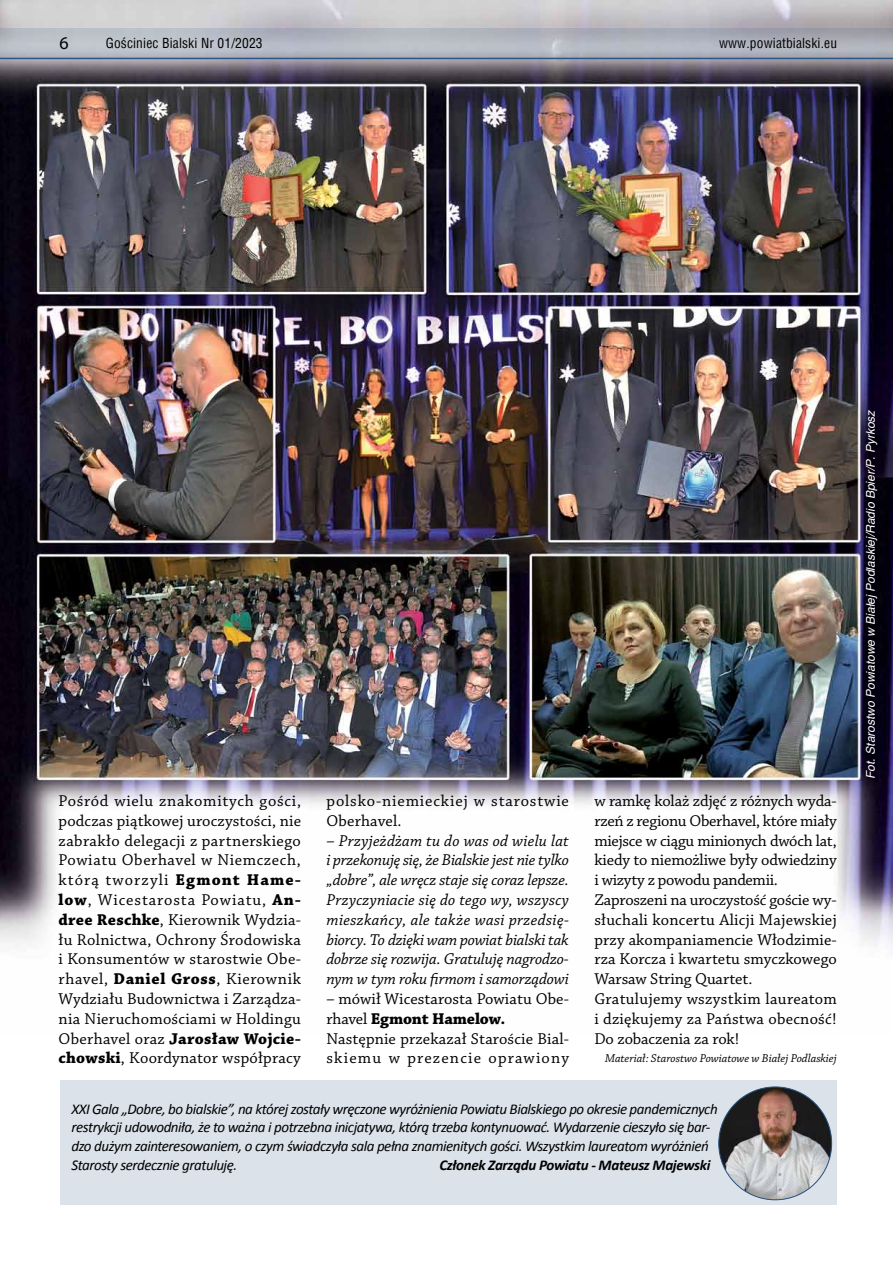
<style>
.page{position:relative;width:893px;height:1263px;background:#fff}
.page>*{position:absolute;margin:0;border:0;box-sizing:border-box;transform-origin:0 0}
.t1{font:18px "Myriad Pro";color:#000}
.t2{font:16.5px/19.8px "Chaparral Pro";letter-spacing:.005em;color:#000}
.t3{font:italic 16.5px/19.8px "Chaparral Pro";letter-spacing:-.01em;color:#000;text-align:justify}
.t4{font:16.5px/19.8px "Chaparral Pro";letter-spacing:.05em;color:#000}
.t5{font:italic 15px/18.8px "Calibri";letter-spacing:-.03em;color:#000}
.t6{font:italic 700 15px "Calibri";letter-spacing:-.02em;color:#000}
.t7{font:condensed 13.5px "Helvetica";letter-spacing:.01em;color:#000}
.t8{font:italic 12px "Helvetica";color:#fff}
.t9{font:italic 12px "Chaparral Pro";letter-spacing:-.005em;color:#000}
.s1{font-weight:700}
.s2{font-style:italic}
</style>
<div class="page">
<img style="left:0;top:0;width:893px;height:947px">
<svg style="left:0;top:28px;width:893px;height:30px;background:#b0b5bf"></svg>
<hr style="left:0;top:58px;width:893px;height:1px;background:#2d5683">
<div style="left:60px;top:1081px;width:777px;height:124px;background:#dbe2ea"></div>
<img style="left:719px;top:1087px;width:113px;height:113px;border-radius:56px">
<p class="t1" style="left:60px;top:31px;width:11px">6</p>
<p class="t7" style="left:106px;top:35px;width:158px">Gościniec Bialski Nr 01/2023</p>
<p class="t7" style="left:719px;top:35px;width:120px">www.powiatbialski.eu</p>
<p class="t2" style="left:59px;top:791px;width:244px;text-align:justify">Pośród wielu znakomitych gości, podczas piątkowej uroczystości, nie zabrakło delegacji z partnerskiego Powiatu Oberhavel w Niemczech, którą tworzyli <span class="s1">Egmont Hame&shy;low</span>, Wicestarosta Powiatu, <span class="s1">An&shy;dree Reschke</span>, Kierownik Wydzia&shy;łu Rolnictwa, Ochrony Środowiska i Konsumentów w starostwie Obe&shy;rhavel, <span class="s1">Daniel Gross</span>, Kierownik Wydziału Budownictwa i Zarządza&shy;nia Nieruchomościami w Holdingu Oberhavel oraz <span class="s1">Jarosław Wojcie&shy;chowski</span>, Koordynator współpracy</p>
<p class="t4" style="left:326px;top:791px;width:244px">polsko-niemieckiej w starostwie<br>Oberhavel.</p>
<p class="t2" style="left:594px;top:791px;width:244px">w ramkę kolaż zdjęć z różnych wyda&shy;rzeń z regionu Oberhavel, które miały miejsce w ciągu minionych dwóch lat, kiedy to niemożliwe były odwiedziny i wizyty z powodu pandemii.<br>Zaproszeni na uroczystość goście wy&shy;słuchali koncertu Alicji Majewskiej przy akompaniamencie Włodzimie&shy;rza Korcza i kwartetu smyczkowego Warsaw String Quartet.<br>Gratulujemy wszystkim laureatom i dziękujemy za Państwa obecność!<br>Do zobaczenia za rok!</p>
<p class="t9" style="left:605px;top:1052px;width:233px">Materiał: Starostwo Powiatowe w Białej Podlaskiej</p>
<p class="t5" style="left:71px;top:1098px;width:648px">XXI Gala „Dobre, bo bialskie”, na której zostały wręczone wyróżnienia Powiatu Bialskiego po okresie pandemicznych restrykcji udowodniła, że to ważna i potrzebna inicjatywa, którą trzeba kontynuować. Wydarzenie cieszyło się bar&shy;dzo dużym zainteresowaniem, o czym świadczyła sala pełna znamienitych gości. Wszystkim laureatom wyróżnień Starosty serdecznie gratuluję.</p>
<p class="t3" style="left:326px;top:831px;width:244px">– Przyjeżdżam tu do was od wielu lat i przekonuję się, że Bialskie jest nie tylko „dobre”, ale wręcz staje się coraz lepsze.<br>Przyczyniacie się do tego wy, wszyscy mieszkańcy, ale także wasi przedsię&shy;biorcy. To dzięki wam powiat bialski tak dobrze się rozwija. Gratuluję nagrodzo&shy;nym w tym roku firmom i samorządowi</p>
<p class="t2" style="left:326px;top:989px;width:244px"><span class="s2">–</span> mówił Wicestarosta Powiatu Obe&shy;rhavel <span class="s1">Egmont Hamelow.<br></span>Następnie przekazał Staroście Bial&shy;skiemu w prezencie oprawiony</p>
<p class="t6" style="left:439px;top:1155px;width:273px">Członek Zarządu Powiatu - Mateusz Majewski</p>
<p class="t8" style="left:863px;top:779px;width:370px;rotate:-90deg">Fot. Starostwo Powiatowe w Białej Podlaskiej/Radio Bpier/P. Pyrkosz</p>
</div>
